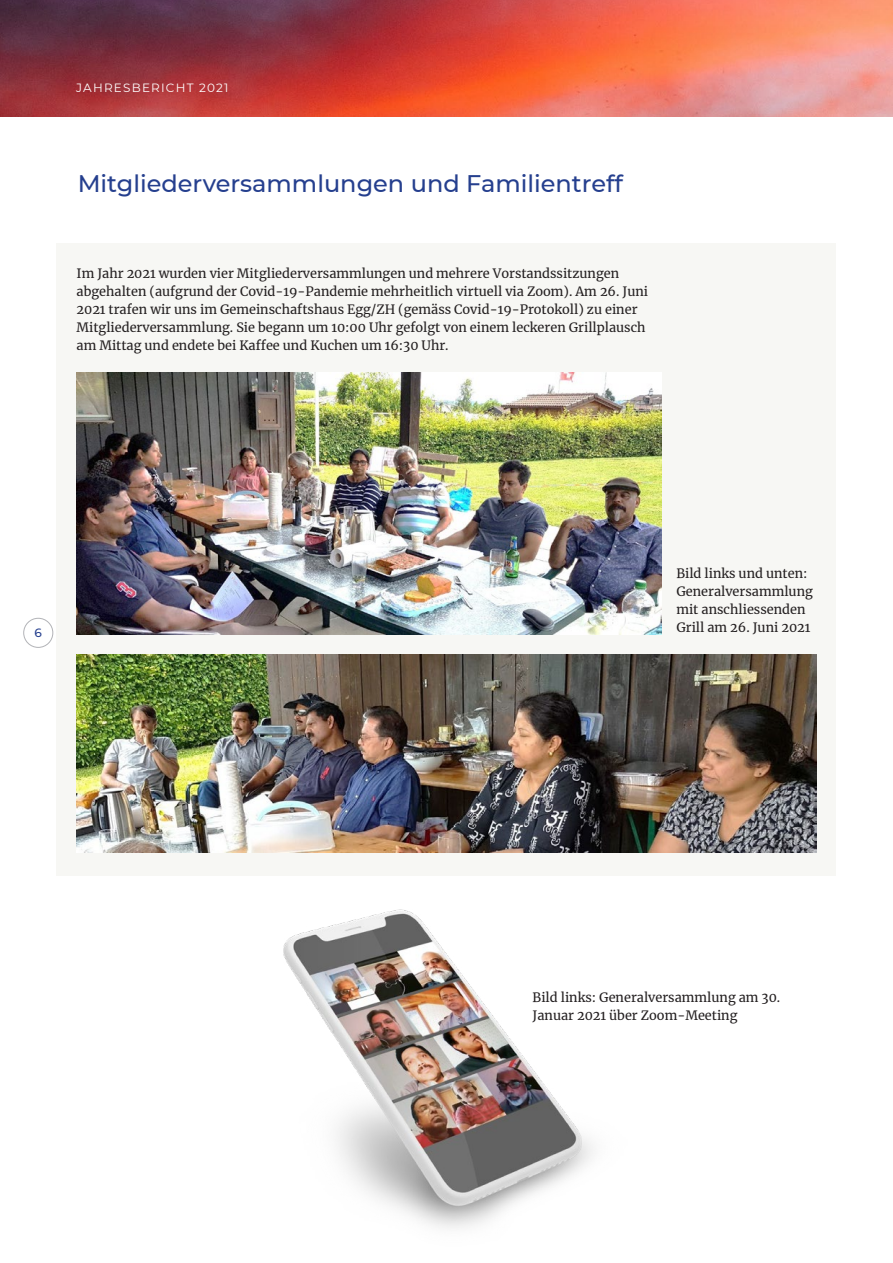
<style>
.page{position:relative;width:893px;height:1263px;background:#fff}
.page>*{position:absolute;margin:0;border:0;box-sizing:border-box;transform-origin:0 0}
.t1{font:500 24px "Montserrat";color:#253f8e}
.body_text_serif{font:12.75px/18px "Merriweather";color:#231f20}
.t2{font:12px "Montserrat";letter-spacing:.1em;color:#fff}
.t3{font:500 12px "Montserrat";color:#253f8e}
</style>
<div class="page">
<img style="left:0;top:0;width:893px;height:116px">
<div style="left:57px;top:243px;width:779px;height:632px;background:#f7f7f4"></div>
<img style="left:77px;top:372px;width:584px;height:263px">
<img style="left:77px;top:654px;width:739px;height:199px">
<img style="left:283px;top:909px;width:310px;height:319px">
<div style="left:24px;top:618px;width:29px;height:30px;border:1px solid #b2b3b7;border-radius:50%"></div>
<p class="t2" style="left:76px;top:80px;width:154px">JAHRESBERICHT 2021</p>
<p class="t1" style="left:78px;top:167px;width:547px">Mitgliederversammlungen und Familientreff</p>
<p class="body_text_serif" style="left:77px;top:264px;width:573px">Im Jahr 2021 wurden vier Mitgliederversammlungen und mehrere Vorstandssitzungen abgehalten (aufgrund der Covid-19-Pandemie mehrheitlich virtuell via Zoom). Am 26. Juni 2021 trafen wir uns im Gemeinschaftshaus Egg/ZH (gemäss Covid-19-Protokoll) zu einer Mitgliederversammlung. Sie begann um 10:00 Uhr gefolgt von einem leckeren Grillplausch am Mittag und endete bei Kaffee und Kuchen um 16:30 Uhr.</p>
<p class="t3" style="left:35px;top:625px;width:9px">6</p>
<p class="body_text_serif" style="left:676px;top:564px;width:138px">Bild links und unten:<br>Generalversammlung mit anschliessenden<br>Grill am 26. Juni 2021</p>
<p class="body_text_serif" style="left:533px;top:988px;width:249px">Bild links: Generalversammlung am 30.<br>Januar 2021 über Zoom-Meeting</p>
</div>
